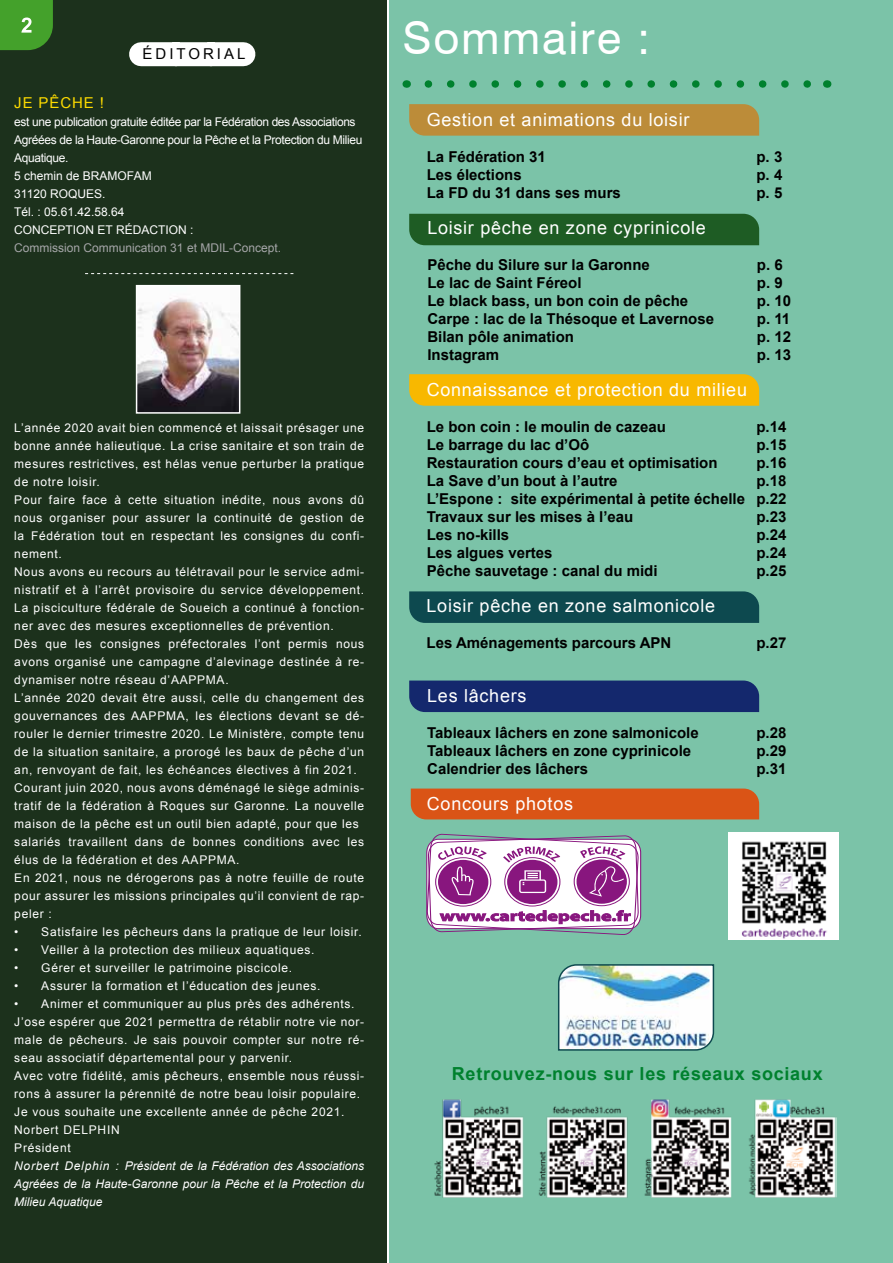
<style>
.page{position:relative;width:893px;height:1263px;background:#fff}
.page>*{position:absolute;margin:0;border:0;box-sizing:border-box;transform-origin:0 0}
.t1{font:45px "Swiss 721 BT";letter-spacing:.04em;color:#fff}
.t2{font:18px "Arial";letter-spacing:.04em;color:#fff}
.t3{font:700 18px "Arial";letter-spacing:.04em;color:#00812e}
.t4{font:700 15px/18px "Arial";color:#000}
.t5{font:15px "Arial";letter-spacing:.2em;color:#000}
.t6{font:15px "Arial";letter-spacing:.06em;color:#fedb00}
.t7{font:12px/18px "Arial";letter-spacing:.06em;color:#fff}
.t8{font:12px/18px "Arial";letter-spacing:-.03em;color:#fff}
.t9{font:italic 12px/18px "Arial";color:#fff;text-align:justify}
.t10{font:12px "Arial";color:#a5a6a8}
.s1{font-family:"Helvetica"}
</style>
<div class="page">
<div style="left:389px;top:0;width:504px;height:1263px;background:#7bc3a8"></div>
<div style="left:0;top:0;width:387px;height:1263px;background:#1c311c"></div>
<svg style="left:85px;top:273px;width:208px;height:1px"></svg>
<div style="left:141px;top:42px;width:102px;height:24px;background:#fff"></div>
<svg style="left:428px;top:80px;width:383px;height:8px"></svg>
<svg style="left:409px;top:374px;width:350px;height:32px;background:#f4b804"></svg>
<svg style="left:409px;top:104px;width:350px;height:32px;background:#ba8d3b"></svg>
<div style="left:409px;top:214px;width:350px;height:31px;background:#1e5c24"></div>
<svg style="left:409px;top:591px;width:350px;height:32px;background:#0f4c51"></svg>
<div style="left:409px;top:680px;width:350px;height:32px;background:#14286d"></div>
<img style="left:434px;top:1099px;width:403px;height:99px">
<svg style="left:426px;top:834px;width:215px;height:101px;background:#c29cc2"></svg>
<img style="left:729px;top:833px;width:110px;height:106px">
<svg style="left:0;top:0;width:53px;height:50px;background:#479e30"></svg>
<img style="left:139px;top:288px;width:98px;height:123px">
<div style="left:136px;top:285px;width:104px;height:129px;border:2px solid #fff"></div>
<div style="left:411px;top:788px;width:348px;height:31px;background:#da5416"></div>
<img style="left:558px;top:964px;width:157px;height:87px">
<p class="t5" style="left:143px;top:44px;width:104px">ÉDITORIAL</p>
<p class="t6" style="left:14px;top:93px;width:91px">JE PÊCHE !</p>
<p class="t8" style="left:14px;top:113px;width:350px">est une publication gratuite éditée par la Fédération des Associations Agréées de la Haute-Garonne pour la Pêche et la Protection du Milieu Aquatique.<br>5 chemin de BRAMOFAM<br>31120 ROQUES.<br>Tél. : 05.61.42.58.64<br>CONCEPTION ET RÉDACTION :</p>
<p class="t10" style="left:14px;top:240px;width:268px">Commission Communication 31 et MDIL-Concept.</p>
<p class="t7" style="left:14px;top:419px;width:351px">L’année 2020 avait bien commencé et laissait présager une bonne année halieutique. La crise sanitaire et son train de mesures restrictives, est hélas venue perturber la pratique de notre loisir.<br>Pour faire face à cette situation inédite, nous avons dû nous organiser pour assurer la continuité de gestion de la Fédération tout en respectant les consignes du confi&shy;nement.<br>Nous avons eu recours au télétravail pour le service admi&shy;nistratif et à l’arrêt provisoire du service développement.<br>La pisciculture fédérale de Soueich a continué à fonction&shy;ner avec des mesures exceptionnelles de prévention.<br>Dès que les consignes préfectorales l’ont permis nous avons organisé une campagne d’alevinage destinée à re&shy;dynamiser notre réseau d’AAPPMA.<br>L’année 2020 devait être aussi, celle du changement des gouvernances des AAPPMA, les élections devant se dé&shy;rouler le dernier trimestre 2020. Le Ministère, compte tenu de la situation sanitaire, a prorogé les baux de pêche d’un an, renvoyant de fait, les échéances électives à fin 2021.<br>Courant juin 2020, nous avons déménagé le siège adminis&shy;tratif de la fédération à Roques sur Garonne. La nouvelle maison de la pêche est un outil bien adapté, pour que les salariés travaillent dans de bonnes conditions avec les élus de la fédération et des AAPPMA.<br>En 2021, nous ne dérogerons pas à notre feuille de route pour assurer les missions principales qu’il convient de rap&shy;peler :</p>
<p class="t7" style="left:14px;top:923px;width:349px">• Satisfaire les pêcheurs dans la pratique de leur loisir.</p>
<p class="t7" style="left:14px;top:941px;width:302px">• Veiller à la protection des milieux aquatiques.</p>
<p class="t7" style="left:14px;top:959px;width:280px">• Gérer et surveiller le patrimoine piscicole.</p>
<p class="t7" style="left:14px;top:977px;width:308px">• Assurer la formation et l’éducation des jeunes.</p>
<p class="t7" style="left:14px;top:995px;width:351px">• Animer et communiquer au plus près des adhérents.<br>J’ose espérer que 2021 permettra de rétablir notre vie nor&shy;male de pêcheurs. Je sais pouvoir compter sur notre ré&shy;seau associatif départemental pour y parvenir.<br>Avec votre fidélité, amis pêcheurs, ensemble nous réussi&shy;rons à assurer la pérennité de notre beau loisir populaire.<br>Je vous souhaite une excellente année de pêche 2021.<br>Norbert DELPHIN<br>Président</p>
<p class="t9" style="left:14px;top:1157px;width:351px">Norbert Delphin : Président de la Fédération des Associations Agréées de la Haute-Garonne pour la Pêche et la Protection du Milieu Aquatique</p>
<h1 class="t1" style="left:402px;top:7px;width:249px">Sommaire <span class="s1">:</span></h1>
<h2 class="t2" style="left:427px;top:108px;width:264px">Gestion et animations du loisir</h2>
<p class="t4" style="left:427px;top:148px;width:196px">La Fédération 31<br>Les élections<br>La FD du 31 dans ses murs</p>
<h2 class="t2" style="left:427px;top:216px;width:280px">Loisir pêche en zone cyprinicole</h2>
<p class="t4" style="left:427px;top:256px;width:288px">Pêche du Silure sur la Garonne<br>Le lac de Saint Féreol<br>Le black bass, un bon coin de pêche<br>Carpe : lac de la Thésoque et Lavernose<br>Bilan pôle animation<br>Instagram</p>
<h2 class="t2" style="left:427px;top:378px;width:322px">Connaissance et protection du milieu</h2>
<p class="t4" style="left:427px;top:418px;width:320px">Le bon coin : le moulin de cazeau<br>Le barrage du lac d’Oô<br>Restauration cours d’eau et optimisation<br>La Save d’un bout à l’autre<br>L’Espone : site expérimental à petite échelle<br>Travaux sur les mises à l’eau<br>Les no-kills<br>Les algues vertes<br>Pêche sauvetage : canal du midi</p>
<h2 class="t2" style="left:427px;top:594px;width:290px">Loisir pêche en zone salmonicole</h2>
<p class="t4" style="left:427px;top:634px;width:246px">Les Aménagements parcours APN</p>
<h2 class="t2" style="left:427px;top:684px;width:101px">Les lâchers</h2>
<p class="t4" style="left:427px;top:724px;width:273px">Tableaux lâchers en zone salmonicole<br>Tableaux lâchers en zone cyprinicole<br>Calendrier des lâchers</p>
<h2 class="t2" style="left:427px;top:792px;width:148px">Concours photos</h2>
<p class="t4" style="left:756px;top:148px;width:27px;text-align:justify">p. 3 p. 4 p. 5</p>
<p class="t4" style="left:757px;top:256px;width:36px">p. 6 p. 9 p. 10 p. 11 p. 12 p. 13</p>
<p class="t4" style="left:756px;top:418px;width:32px;text-align:justify">p.14 p.15 p.16 p.18 p.22 p.23 p.24 p.24 p.25</p>
<p class="t4" style="left:756px;top:634px;width:32px">p.27</p>
<p class="t4" style="left:756px;top:724px;width:32px;text-align:justify">p.28 p.29 p.31</p>
<h2 class="t3" style="left:452px;top:1062px;width:372px">Retrouvez-nous sur les réseaux sociaux</h2>
</div>
